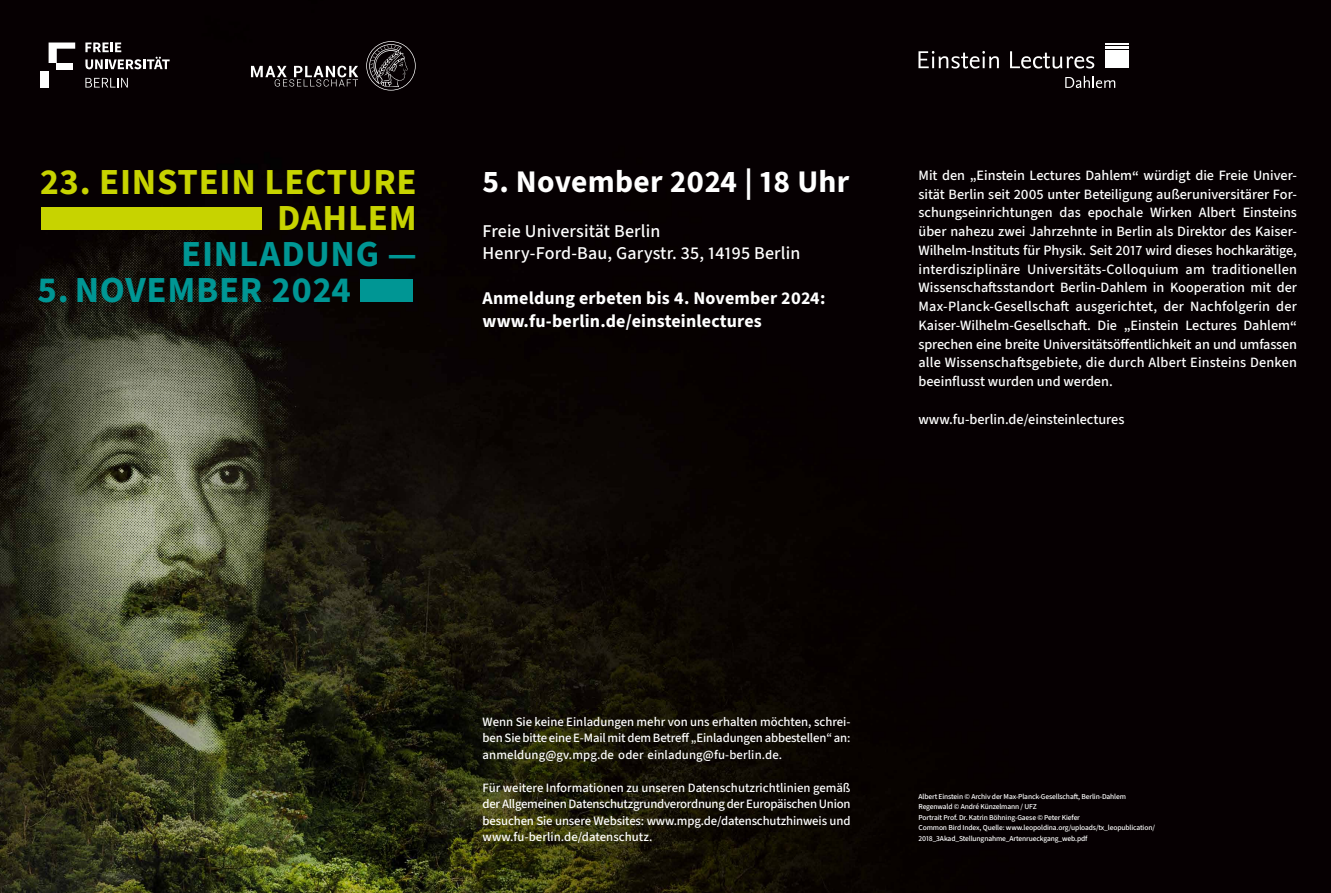
<style>
.page{position:relative;width:1331px;height:893px;background:#fff}
.page>*{position:absolute;margin:0;border:0;box-sizing:border-box;transform-origin:0 0}
.t1{font:700 36.75px/36px "Source Sans 3";letter-spacing:.02em;color:#c7d300;text-align:right}
.t2{font:700 36.75px "Source Sans 3";letter-spacing:.02em;color:#009694}
.t3{font:700 31.5px "Source Sans 3";letter-spacing:.01em;color:#fff}
.t4{font:700 18px/22.5px "Source Sans 3";letter-spacing:.01em;color:#fff}
.t5{font:500 18px/22.5px "Source Sans 3";letter-spacing:.01em;color:#fff}
.t6{font:500 14.25px/18.8px "Source Sans 3";color:#fff;text-align:justify}
.t7{font:500 12.75px/16.5px "Source Sans 3";letter-spacing:.005em;color:#fff;text-align:justify}
.t8{font:500 7.5px/10.5px "Source Sans 3";letter-spacing:-.015em;color:#fff}
.s1{font-weight:600}
</style>
<div class="page">
<img style="left:0;top:0;width:1331px;height:893px">
<div style="left:360px;top:279px;width:52px;height:23px;background:#009694"></div>
<svg style="left:251px;top:66px;width:107px;height:21px;background:#494547"></svg>
<svg style="left:366px;top:41px;width:50px;height:50px;background:#2f2b2c"></svg>
<svg style="left:49px;top:43px;width:26px;height:20px"></svg>
<div style="left:57px;top:63px;width:16px;height:6px;background:#fff"></div>
<div style="left:40px;top:71px;width:9px;height:17px;background:#fff"></div>
<svg style="left:85px;top:43px;width:85px;height:26px"></svg>
<svg style="left:85px;top:78px;width:43px;height:10px"></svg>
<div style="left:41px;top:207px;width:220px;height:23px;background:#c7d300"></div>
<svg style="left:918px;top:51px;width:81px;height:18px"></svg>
<svg style="left:1010px;top:51px;width:84px;height:18px;background:#444041"></svg>
<svg style="left:1065px;top:76px;width:50px;height:12px"></svg>
<div style="left:1105px;top:57px;width:23px;height:11px;background:#fff"></div>
<hr style="left:1105px;top:46px;width:23px;height:3px;background:#fff">
<hr style="left:1105px;top:43px;width:23px;height:2px;background:#fff">
<div style="left:1105px;top:50px;width:23px;height:6px;background:#fff"></div>
<h1 class="t1" style="left:40px;top:163px;width:378px">23. EINSTEIN LECTURE<br>DAHLEM</h1>
<h1 class="t2" style="left:181px;top:230px;width:237px">EINLADUNG —</h1>
<h1 class="t2" style="left:38px;top:266px;width:315px">5. NOVEMBER 2024</h1>
<h2 class="t3" style="left:483px;top:161px;width:368px">5. November 2024 | 18 Uhr</h2>
<p class="t5" style="left:483px;top:220px;width:319px">Freie Universität Berlin<br>Henry-Ford-Bau, Garystr. 35, 14195 Berlin</p>
<p class="t4" style="left:483px;top:287px;width:344px">Anmeldung erbeten bis 4. November 2024: www.fu-berlin.de/einsteinlectures</p>
<p class="t6" style="left:918px;top:166px;width:380px">Mit den <span class="s1">„</span>Einstein Lectures Dahlem<span class="s1">“</span> würdigt die Freie Univer&shy;sität Berlin seit 2005 unter Beteiligung außeruniversitärer For&shy;schungseinrichtungen das epochale Wirken Albert Einsteins über nahezu zwei Jahrzehnte in Berlin als Direktor des Kaiser-Wilhelm-Instituts für Physik. Seit 2017 wird dieses hochkarätige, interdisziplinäre Universitäts-Colloquium am traditionellen Wissenschaftsstandort Berlin-Dahlem in Kooperation mit der Max-Planck-Gesellschaft ausgerichtet, der Nachfolgerin der Kaiser-Wilhelm-Gesellschaft. Die <span class="s1">„</span>Einstein Lectures Dahlem<span class="s1">“ </span>sprechen eine breite Universitätsöffentlichkeit an und umfassen alle Wissenschaftsgebiete, die durch Albert Einsteins Denken beeinflusst wurden und werden.</p>
<p class="t6" style="left:918px;top:409px;width:207px">www.fu-berlin.de/einsteinlectures</p>
<p class="t7" style="left:483px;top:713px;width:369px">Wenn Sie keine Einladungen mehr von uns erhalten möchten, schrei&shy;ben Sie bitte eine E-Mail mit dem Betreff „Einladungen abbestellen“ an: anmeldung@gv.mpg.de oder einladung@fu-berlin.de.</p>
<p class="t7" style="left:483px;top:779px;width:369px">Für weitere Informationen zu unseren Datenschutzrichtlinien gemäß der Allgemeinen Datenschutzgrundverordnung der Europäischen Union besuchen Sie unsere Websites: www.mpg.de/datenschutzhinweis und www.fu-berlin.de/datenschutz.</p>
<p class="t8" style="left:918px;top:791px;width:238px">Albert Einstein © Archiv der Max-Planck-Gesellschaft, Berlin-Dahlem Regenwald © André Künzelmann / UFZ<br>Portrait Prof. Dr. Katrin Böhning-Gaese © Peter Kiefer<br>Common Bird Index, Quelle: www.leopoldina.org/uploads/tx_leopublication/ 2018_3Akad_Stellungnahme_Artenrueckgang_web.pdf</p>
</div>
